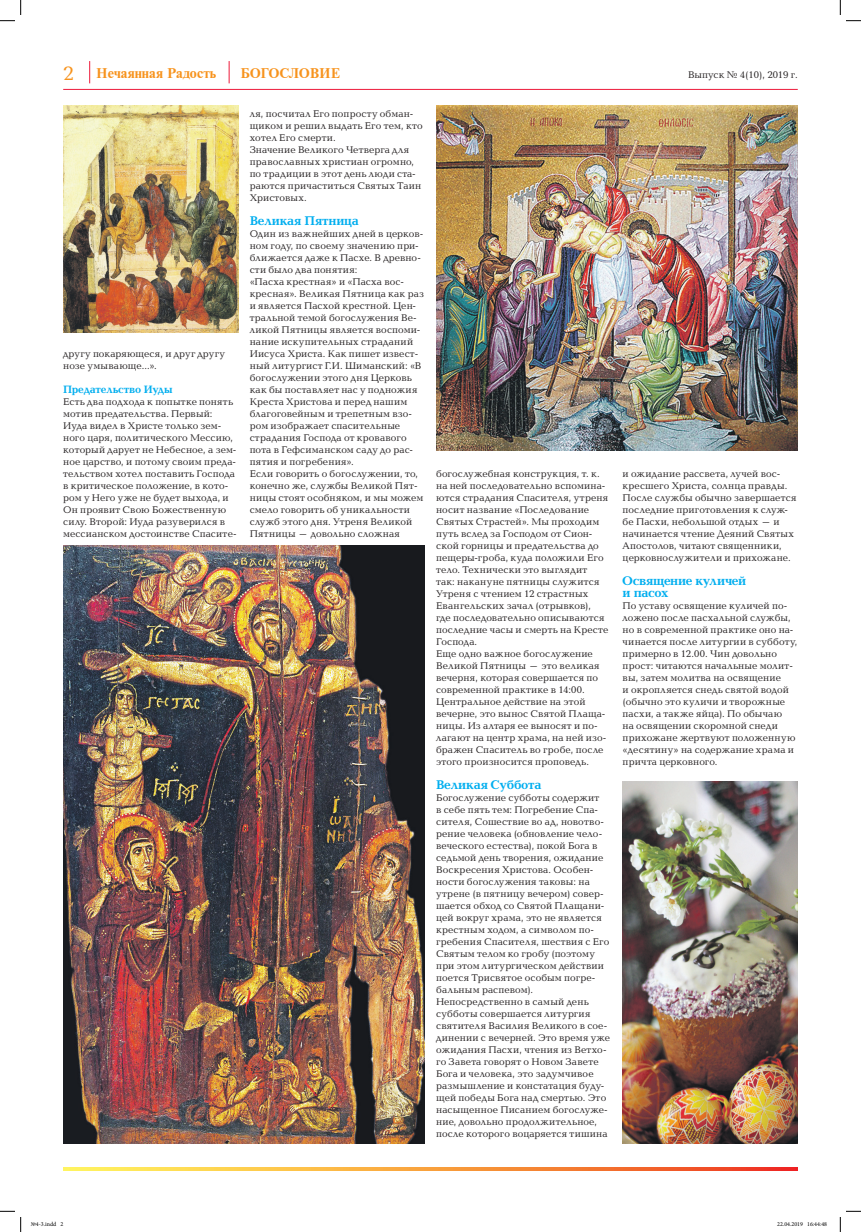
<style>
.page{position:relative;width:861px;height:1232px;background:#fff}
.page>*{position:absolute;margin:0;border:0;box-sizing:border-box;transform-origin:0 0}
.t1{font:700 14px "Newton CTT";color:#f7931d}
.t2{font:700 13px/12px "Baltica C";letter-spacing:-.02em;color:#00aeef}
.t3{font:700 11px "Baltica C";letter-spacing:-.015em;color:#00aeef}
.t4{font:10px/12px "Baltica C";letter-spacing:.015em;color:#231f20}
.t5{font:6px "Minion Pro";color:#000}
.s1{font-family:"Baltica C";font-weight:400;font-size:20px}
</style>
<div class="page">
<svg style="left:89px;top:61px;width:1px;height:22px"></svg>
<svg style="left:229px;top:61px;width:1px;height:22px"></svg>
<hr style="left:63px;top:89px;width:734px;height:1px;background:#ed1a3a">
<svg style="left:63px;top:1167px;width:734px;height:3px;background:#f89b3e"></svg>
<img style="left:622px;top:781px;width:175px;height:362px">
<img style="left:63px;top:545px;width:362px;height:598px">
<img style="left:436px;top:106px;width:361px;height:344px">
<img style="left:63px;top:106px;width:175px;height:227px">
<svg style="left:0;top:0;width:21px;height:21px"></svg>
<svg style="left:0;top:1211px;width:21px;height:21px"></svg>
<svg style="left:839px;top:0;width:22px;height:21px"></svg>
<svg style="left:839px;top:1211px;width:22px;height:21px"></svg>
<h1 class="t1" style="left:63px;top:66px;width:154px"><span class="s1">2</span> Нечаянная Радость</h1>
<h1 class="t1" style="left:240px;top:66px;width:101px">БОГОСЛОВИЕ</h1>
<p class="t4" style="left:688px;top:69px;width:111px">Выпуск № 4(10), 2019 г.</p>
<p class="t4" style="left:63px;top:348px;width:163px">другу покаряющеся, и друг другу нозе умывающе…».</p>
<p class="t3" style="left:63px;top:383px;width:111px">Предательство Иуды</p>
<p class="t4" style="left:63px;top:396px;width:175px">Есть два подхода к попытке понять мотив предательства. Первый:<br>Иуда видел в Христе только зем&shy;ного царя, политического Мессию, который дарует не Небесное, а зем&shy;ное царство, и потому своим преда&shy;тельством хотел поставить Господа в критическое положение, в кото&shy;ром у Него уже не будет выхода, и<br>Он проявит Свою Божественную силу. Второй: Иуда разуверился в мессианском достоинстве Спасите-</p>
<p class="t4" style="left:250px;top:108px;width:174px">ля, посчитал Его попросту обман&shy;щиком и решил выдать Его тем, кто хотел Его смерти.<br>Значение Великого Четверга для православных христиан огромно, по традиции в этот день люди ста&shy;раются причаститься Святых Таин<br>Христовых.</p>
<h2 class="t2" style="left:250px;top:215px;width:111px">Великая Пятница</h2>
<p class="t4" style="left:250px;top:228px;width:176px">Один из важнейших дней в церков&shy;ном году, по своему значению при&shy;ближается даже к Пасхе. В древно&shy;сти было два понятия:<br>«Пасха крестная» и «Пасха вос&shy;кресная». Великая Пятница как раз и является Пасхой крестной. Цен&shy;тральной темой богослужения Ве&shy;ликой Пятницы является воспоми&shy;нание искупительных страданий<br>Иисуса Христа. Как пишет извест&shy;ный литургист Г.И. Шиманский: «В богослужении этого дня Церковь как бы поставляет нас у подножия<br>Креста Христова и перед нашим благоговейным и трепетным взо&shy;ром изображает спасительные страдания Господа от кровавого пота в Гефсиманском саду до рас&shy;пятия и погребения».<br>Если говорить о богослужении, то, конечно же, службы Великой Пят&shy;ницы стоят особняком, и мы можем смело говорить об уникальности служб этого дня. Утреня Великой<br>Пятницы – довольно сложная</p>
<p class="t4" style="left:436px;top:468px;width:174px">богослужебная конструкция, т. к. на ней последовательно вспомина&shy;ются страдания Спасителя, утреня носит название «Последование<br>Святых Страстей». Мы проходим путь вслед за Господом от Сион&shy;ской горницы и предательства до пещеры-гроба, куда положили Его тело. Технически это выглядит так: накануне пятницы служится<br>Утреня с чтением 12 страстных<br>Евангельских зачал (отрывков),<br>где последовательно описываются последние часы и смерть на Кресте<br>Господа.<br>Еще одно важное богослужение<br>Великой Пятницы – это великая вечерня, которая совершается по современной практике в 14:00.<br>Центральное действие на этой вечерне, это вынос Святой Плаща&shy;ницы. Из алтаря ее выносят и по&shy;лагают на центр храма, на ней изо&shy;бражен Спаситель во гробе, после этого произносится проповедь.</p>
<h2 class="t2" style="left:436px;top:779px;width:107px">Великая Суббота</h2>
<p class="t4" style="left:436px;top:792px;width:175px">Богослужение субботы содержит<br>в себе пять тем: Погребение Спа&shy;сителя, Сошествие во ад, новотво&shy;рение человека (обновление чело&shy;веческого естества), покой Бога в седьмой день творения, ожидание<br>Воскресения Христова. Особен&shy;ности богослужения таковы: на утрене (в пятницу вечером) совер&shy;шается обход со Святой Плащани&shy;цей вокруг храма, это не является крестным ходом, а символом по&shy;гребения Спасителя, шествия с Его<br>Святым телом ко гробу (поэтому при этом литургическом действии поется Трисвятое особым погре&shy;бальным распевом).<br>Непосредственно в самый день субботы совершается литургия святителя Василия Великого в сое&shy;динении с вечерней. Это время уже ожидания Пасхи, чтения из Ветхо&shy;го Завета говорят о Новом Завете<br>Бога и человека, это задумчивое размышление и констатация буду&shy;щей победы Бога над смертью. Это насыщенное Писанием богослуже&shy;ние, довольно продолжительное, после которого воцаряется тишина</p>
<p class="t4" style="left:622px;top:468px;width:175px">и ожидание рассвета, лучей вос&shy;кресшего Христа, солнца правды.<br>После службы обычно завершается последние приготовления к служ&shy;бе Пасхи, небольшой отдых – и начинается чтение Деяний Святых<br>Апостолов, читают священники, церковнослужители и прихожане.</p>
<h2 class="t2" style="left:622px;top:575px;width:125px">Освящение куличей и пасох</h2>
<p class="t4" style="left:622px;top:600px;width:176px">По уставу освящение куличей по&shy;ложено после пасхальной службы, но в современной практике оно на&shy;чинается после литургии в субботу, примерно в 12.00. Чин довольно прост: читаются начальные молит&shy;вы, затем молитва на освящение<br>и окропляется снедь святой водой (обычно это куличи и творожные пасхи, а также яйца). По обычаю<br>на освящении скоромной снеди прихожане жертвуют положенную «десятину» на содержание храма и причта церковного.</p>
<p class="t5" style="left:31px;top:1220px;width:34px">№4-3.indd 2</p>
<p class="t5" style="left:777px;top:1220px;width:51px">22.04.2019 16:44:48</p>
</div>
